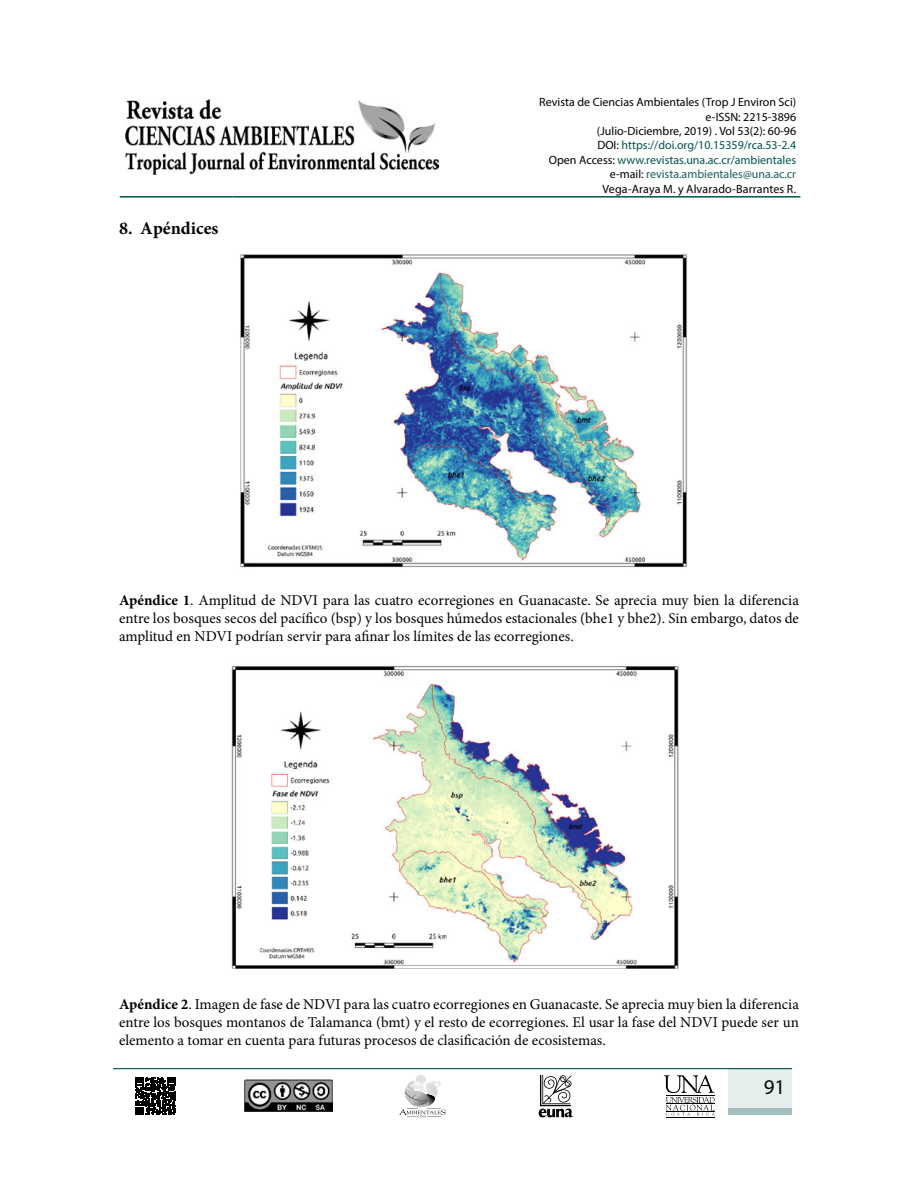
<style>
.page{position:relative;width:918px;height:1188px;background:#fff}
.page>*{position:absolute;margin:0;border:0;box-sizing:border-box;transform-origin:0 0}
.t1{font:21px "Myriad Pro";color:#000}
.t2{font:700 18px "Minion Pro";color:#000}
.t3{font:15px/18px "Minion Pro";color:#000;text-align:justify}
.t4{font:12px/14.4px "Myriad Pro";color:#000;text-align:right}
.s1{color:#00534d}
.s2{color:#195f5a}
.s3{font-weight:700}
</style>
<div class="page">
<hr style="left:120px;top:196px;width:113px;height:2px;background:#00534d">
<hr style="left:233px;top:196px;width:567px;height:2px;background:#00534d">
<svg style="left:135px;top:1077px;width:41px;height:38px"></svg>
<svg style="left:539px;top:1075px;width:34px;height:42px"></svg>
<div style="left:416px;top:1075px;width:10px;height:9px;background:#e2e2e2;border-radius:50%"></div>
<svg style="left:399px;top:1081px;width:47px;height:36px"></svg>
<hr style="left:666px;top:1117px;width:48px;height:1px;background:#000">
<svg style="left:664px;top:1075px;width:51px;height:41px"></svg>
<hr style="left:113px;top:1068px;width:679px;height:1px;background:#00534d">
<div style="left:729px;top:1068px;width:63px;height:46px;background:#e6eeed"></div>
<div style="left:729px;top:1108px;width:63px;height:6px;background:#a1bfbd"></div>
<img style="left:124px;top:99px;width:314px;height:76px">
<img style="left:244px;top:1080px;width:89px;height:31px">
<img style="left:240px;top:254px;width:447px;height:314px">
<img style="left:231px;top:665px;width:448px;height:304px">
<p class="t2" style="left:119px;top:216px;width:101px">8. Apéndices</p>
<p class="t4" style="left:539px;top:95px;width:258px">Revista de Ciencias Ambientales (Trop J Environ Sci) e-ISSN: 2215-3896<br>(Julio-Diciembre, 2019) . Vol 53(2): 60-96<br>DOI: <span class="s1">https://doi.org/10.15359/rca.53-2.4<br></span>Open Access: <span class="s1">www.revistas.una.ac.cr/ambientales </span>e-mail: <span class="s2">revista.ambientales@una.ac.cr<br></span>Vega-Araya M. y Alvarado-Barrantes R.</p>
<p class="t3" style="left:119px;top:592px;width:681px"><span class="s3">Apéndice 1</span>. Amplitud de NDVI para las cuatro ecorregiones en Guanacaste. Se aprecia muy bien la diferencia entre los bosques secos del pacífico (bsp) y los bosques húmedos estacionales (bhe1 y bhe2). Sin embargo, datos de amplitud en NDVI podrían servir para afinar los límites de las ecorregiones.</p>
<p class="t3" style="left:119px;top:995px;width:681px"><span class="s3">Apéndice 2</span>. Imagen de fase de NDVI para las cuatro ecorregiones en Guanacaste. Se aprecia muy bien la diferencia entre los bosques montanos de Talamanca (bmt) y el resto de ecorregiones. El usar la fase del NDVI puede ser un elemento a tomar en cuenta para futuras procesos de clasificación de ecosistemas.</p>
<h1 class="t1" style="left:764px;top:1074px;width:23px">91</h1>
</div>
